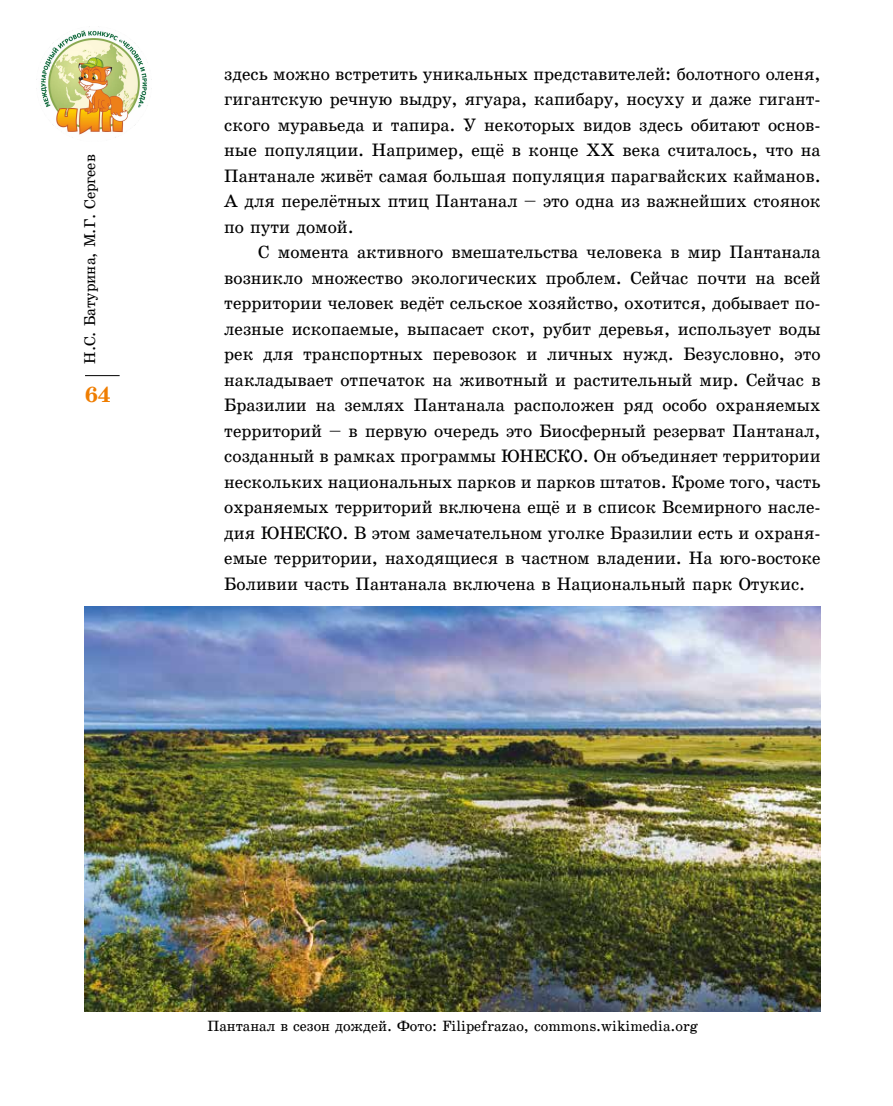
<style>
.page{position:relative;width:893px;height:1106px;background:#fff}
.page>*{position:absolute;margin:0;border:0;box-sizing:border-box;transform-origin:0 0}
.t1{font:700 21px "School";color:#ef7d00}
.t2{font:17.25px/25.5px "School Plain";color:#000;text-align:justify}
.t3{font:15px "School Plain";color:#000}
.t4{font:14.25px "School Plain";color:#000}
</style>
<div class="page">
<hr style="left:85px;top:375px;width:35px;height:1px;background:#000">
<img style="left:84px;top:606px;width:737px;height:405px">
<img style="left:41px;top:30px;width:107px;height:108px">
<p class="t3" style="left:81px;top:364px;width:211px;rotate:-90deg">Н.С. Батурина, М.Г. Сергеев</p>
<p class="t1" style="left:85px;top:381px;width:27px">64</p>
<p class="t2" style="left:224px;top:61px;width:598px">здесь можно встретить уникальных представителей: болотного оленя, гигантскую речную выдру, ягуара, капибару, носуху и даже гигант&shy;ского муравьеда и тапира. У некоторых видов здесь обитают основ&shy;ные популяции. Например, ещ¸ в конце XX века считалось, что на Пантанале жив¸т самая большая популяция парагвайских кайманов.<br>А для перел¸тных птиц Пантанал – это одна из важнейших стоянок по пути домой.</p>
<p class="t2" style="left:224px;top:239px;width:598px;text-indent:34px">С момента активного вмешательства человека в мир Пантанала возникло множество экологических проблем. Сейчас почти на всей территории человек вед¸т сельское хозяйство, охотится, добывает по&shy;лезные ископаемые, выпасает скот, рубит деревья, использует воды рек для транспортных перевозок и личных нужд. Безусловно, это накладывает отпечаток на животный и растительный мир. Сейчас в Бразилии на землях Пантанала расположен ряд особо охраняемых территорий – в первую очередь это Биосферный резерват Пантанал, созданный в рамках программы ЮНЕСКО. Он объединяет территории нескольких национальных парков и парков штатов. Кроме того, часть охраняемых территорий включена ещ¸ и в список Всемирного насле&shy;дия ЮНЕСКО. В этом замечательном уголке Бразилии есть и охраня&shy;емые территории, находящиеся в частном владении. На юго-востоке Боливии часть Пантанала включена в Национальный парк Отукис.</p>
<p class="t4" style="left:207px;top:1017px;width:492px">Пантанал в сезон дождей. Фото: Filipefrazao, commons.wikimedia.org</p>
</div>
